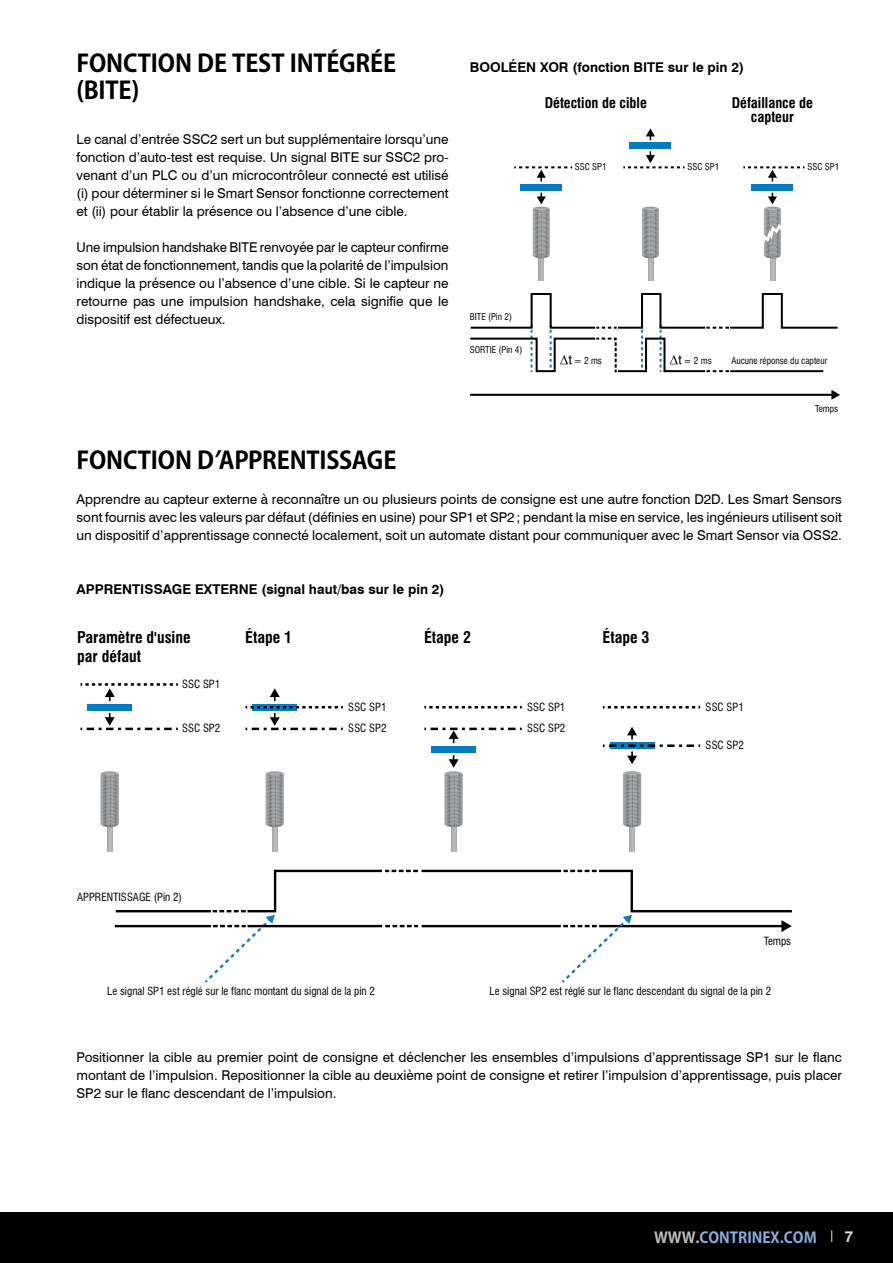
<style>
.page{position:relative;width:893px;height:1263px;background:#fff}
.page>*{position:absolute;margin:0;border:0;box-sizing:border-box;transform-origin:0 0}
.t1{font:700 24px "Koz Go Pro";letter-spacing:-.01em;color:#000}
.t2{font:700 condensed 15.75px/18.9px "Swiss 721 BT";color:#000}
.t3{font:700 15px "Koz Go Pro";color:#88afdd}
.t4{font:700 15px "Switzerland";color:#dcddde}
.t5{font:700 condensed 14.4px/14.4px "Swiss 721 BT";color:#000;text-align:center}
.t6{font:13.5px/18px "Swiss 721 BT";color:#000;text-align:justify}
.t7{font:700 13.5px "Swiss 721 BT";color:#000}
.t8{font:condensed 10.95px "Swiss 721 BT";color:#000}
.t9{font:condensed 9.15px "Swiss 721 BT";color:#000}
.s1{color:#bcbec0}
</style>
<div class="page">
<div style="left:0;top:1212px;width:893px;height:51px;background:#000"></div>
<svg style="left:831px;top:1230px;width:1px;height:12px"></svg>
<hr style="left:470px;top:394px;width:363px;height:2px;background:#000">
<svg style="left:831px;top:390px;width:9px;height:10px"></svg>
<svg style="left:514px;top:166px;width:324px;height:163px"></svg>
<svg style="left:470px;top:325px;width:258px;height:48px"></svg>
<hr style="left:730px;top:370px;width:93px;height:2px;background:#000">
<div style="left:770px;top:254px;width:5px;height:27px;background:#b7b9bc"></div>
<div style="left:752px;top:184px;width:41px;height:6px;background:#067bc0"></div>
<svg style="left:743px;top:166px;width:61px;height:16px"></svg>
<div style="left:648px;top:254px;width:5px;height:27px;background:#b7b9bc"></div>
<svg style="left:641px;top:207px;width:19px;height:51px"></svg>
<svg style="left:646px;top:128px;width:9px;height:12px"></svg>
<div style="left:630px;top:143px;width:41px;height:6px;background:#067bc0"></div>
<svg style="left:623px;top:151px;width:61px;height:17px"></svg>
<svg style="left:754px;top:193px;width:41px;height:65px"></svg>
<div style="left:107px;top:823px;width:6px;height:29px;background:#b4b6b8"></div>
<svg style="left:100px;top:771px;width:19px;height:56px"></svg>
<svg style="left:81px;top:713px;width:97px;height:17px"></svg>
<div style="left:87px;top:704px;width:45px;height:6px;background:#067bc0"></div>
<svg style="left:81px;top:683px;width:97px;height:18px"></svg>
<div style="left:272px;top:823px;width:6px;height:29px;background:#b4b6b8"></div>
<svg style="left:265px;top:771px;width:19px;height:56px"></svg>
<svg style="left:246px;top:688px;width:97px;height:42px"></svg>
<div style="left:451px;top:823px;width:5px;height:29px;background:#b6b8ba"></div>
<svg style="left:424px;top:728px;width:98px;height:15px"></svg>
<svg style="left:444px;top:755px;width:19px;height:72px"></svg>
<div style="left:431px;top:746px;width:45px;height:6px;background:#067bc0"></div>
<svg style="left:424px;top:706px;width:98px;height:2px"></svg>
<div style="left:630px;top:823px;width:5px;height:29px;background:#b7b9bb"></div>
<svg style="left:622px;top:771px;width:20px;height:56px"></svg>
<svg style="left:603px;top:706px;width:97px;height:2px"></svg>
<svg style="left:603px;top:727px;width:97px;height:37px"></svg>
<svg style="left:114px;top:869px;width:678px;height:114px"></svg>
<h1 class="t1" style="left:77px;top:48px;width:321px">FONCTION DE TEST INTÉGRÉE</h1>
<p class="t7" style="left:470px;top:58px;width:276px">BOOLÉEN XOR (fonction BITE sur le pin 2)</p>
<h1 class="t1" style="left:77px;top:75px;width:64px">(BITE)</h1>
<p class="t6" style="left:77px;top:130px;width:374px">Le canal d’entrée SSC2 sert un but supplémentaire lorsqu’une fonction d’auto-test est requise. Un signal BITE sur SSC2 pro&shy;venant d’un PLC ou d’un microcontrôleur connecté est utilisé (i) pour déterminer si le Smart Sensor fonctionne correctement et (ii) pour établir la présence ou l’absence d’une cible.</p>
<p class="t6" style="left:77px;top:238px;width:374px">Une impulsion handshake BITE renvoyée par le capteur confirme son état de fonctionnement, tandis que la polarité de l’impulsion indique la présence ou l’absence d’une cible. Si le capteur ne retourne pas une impulsion handshake, cela signifie que le dispositif est défectueux.</p>
<p class="t5" style="left:545px;top:96px;width:104px">Détection de cible</p>
<p class="t5" style="left:732px;top:96px;width:83px">Défaillance de capteur</p>
<p class="t9" style="left:575px;top:161px;width:33px">SSC SP1</p>
<p class="t9" style="left:687px;top:161px;width:33px">SSC SP1</p>
<p class="t9" style="left:807px;top:161px;width:33px">SSC SP1</p>
<p class="t9" style="left:470px;top:311px;width:44px">BITE (Pin 2)</p>
<p class="t9" style="left:470px;top:344px;width:54px">SORTIE (Pin 4)</p>
<p class="t9" style="left:574px;top:355px;width:29px">= 2 ms</p>
<p class="t9" style="left:684px;top:355px;width:29px">= 2 ms</p>
<p class="t9" style="left:731px;top:355px;width:98px">Aucune réponse du capteur</p>
<p class="t9" style="left:815px;top:403px;width:25px">Temps</p>
<h1 class="t1" style="left:77px;top:445px;width:321px">FONCTION D’APPRENTISSAGE</h1>
<p class="t6" style="left:77px;top:490px;width:767px">Apprendre au capteur externe à reconnaître un ou plusieurs points de consigne est une autre fonction D2D. Les Smart Sensors sont fournis avec les valeurs par défaut (définies en usine) pour SP1 et SP2 ; pendant la mise en service, les ingénieurs utilisent soit un dispositif d’apprentissage connecté localement, soit un automate distant pour communiquer avec le Smart Sensor via OSS2.</p>
<p class="t7" style="left:77px;top:580px;width:370px">APPRENTISSAGE EXTERNE (signal haut/bas sur le pin 2)</p>
<p class="t2" style="left:77px;top:628px;width:115px">Paramètre d'usine par défaut</p>
<p class="t2" style="left:245px;top:628px;width:48px">Étape 1</p>
<p class="t2" style="left:424px;top:628px;width:48px">Étape 2</p>
<p class="t2" style="left:603px;top:628px;width:48px">Étape 3</p>
<p class="t8" style="left:182px;top:677px;width:40px">SSC SP1</p>
<p class="t8" style="left:182px;top:722px;width:40px">SSC SP2</p>
<p class="t8" style="left:77px;top:891px;width:106px">APPRENTISSAGE (Pin 2)</p>
<p class="t8" style="left:348px;top:700px;width:40px">SSC SP1</p>
<p class="t8" style="left:348px;top:722px;width:40px">SSC SP2</p>
<p class="t8" style="left:527px;top:700px;width:40px">SSC SP1</p>
<p class="t8" style="left:706px;top:700px;width:40px">SSC SP1</p>
<p class="t8" style="left:706px;top:738px;width:40px">SSC SP2</p>
<p class="t8" style="left:527px;top:722px;width:40px">SSC SP2</p>
<p class="t8" style="left:764px;top:935px;width:29px">Temps</p>
<p class="t8" style="left:107px;top:984px;width:269px">Le signal SP1 est réglé sur le flanc montant du signal de la pin 2</p>
<p class="t8" style="left:490px;top:984px;width:283px">Le signal SP2 est réglé sur le flanc descendant du signal de la pin 2</p>
<p class="t6" style="left:77px;top:1048px;width:767px">Positionner la cible au premier point de consigne et déclencher les ensembles d’impulsions d’apprentissage SP1 sur le flanc montant de l’impulsion. Repositionner la cible au deuxième point de consigne et retirer l’impulsion d’apprentissage, puis placer SP2 sur le flanc descendant de l’impulsion.</p>
<p class="t3" style="left:654px;top:1227px;width:164px"><span class="s1">WWW.</span>CONTRINEX.COM</p>
<p class="t4" style="left:845px;top:1227px;width:10px">7</p>
</div>
